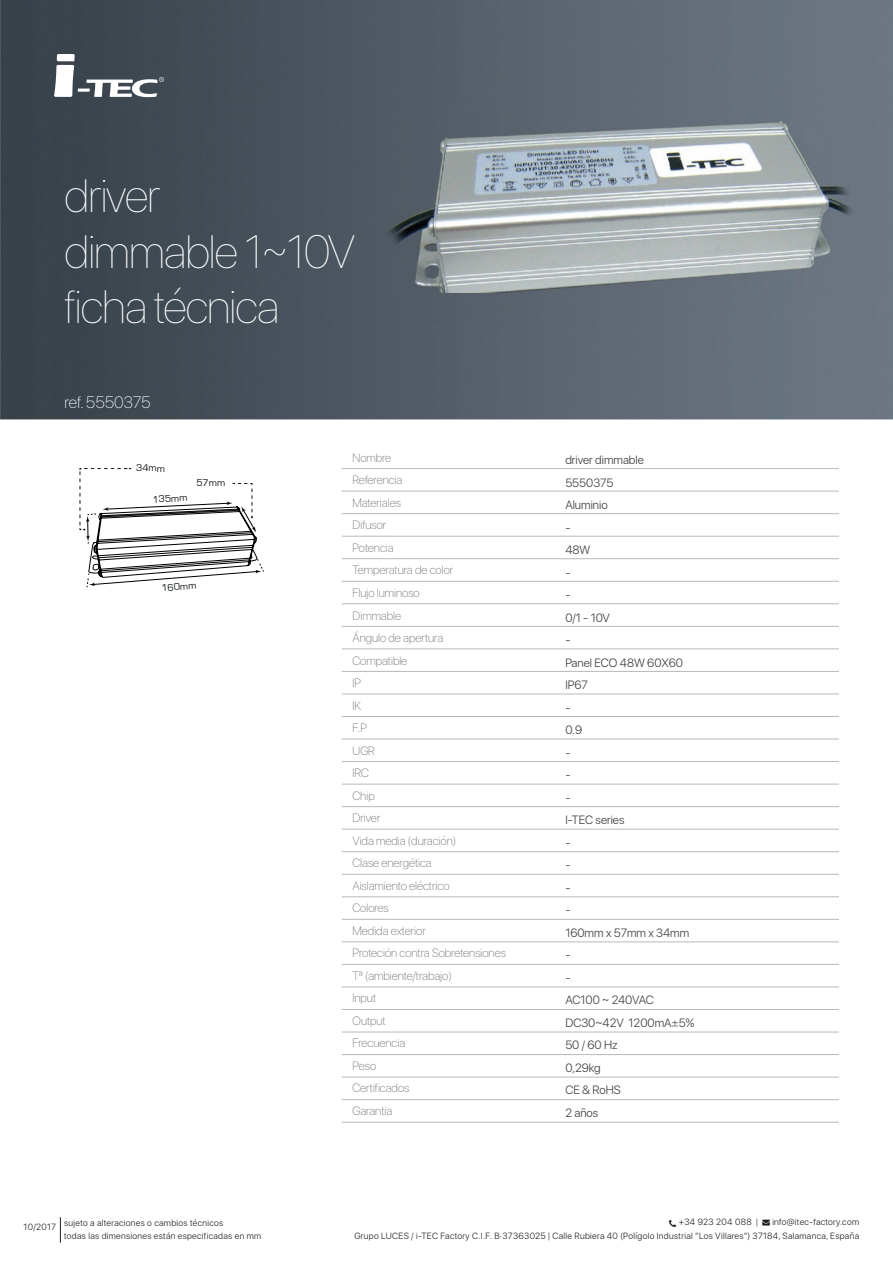
<style>
.page{position:relative;width:893px;height:1263px;background:#fff}
.page>*{position:absolute;margin:0;border:0;box-sizing:border-box;transform-origin:0 0}
.t1{font:200 46.5px/55.5px "SFUI Display";letter-spacing:-.02em;color:#fff}
.t2{font:100 16.5px "SFUI Display";color:#fff}
.t3{font:100 12px/22.5px "SFUI Display";color:#6c6d70}
.t4{font:300 12px/22.5px "SFUI Display";color:#3e3e3f}
.t5{font:10.05px "Eurostile";letter-spacing:-.01em;color:#0d1214}
.t6{font:300 9px/13.2px "SFUI Display";letter-spacing:.035em;color:#231f20}
</style>
<div class="page">
<img style="left:0;top:0;width:893px;height:419px">
<svg style="left:54px;top:54px;width:110px;height:43px"></svg>
<svg style="left:80px;top:468px;width:184px;height:119px"></svg>
<hr style="left:342px;top:468px;width:497px;height:1px;background:#b7baba">
<hr style="left:342px;top:648px;width:497px;height:1px;background:#b7baba">
<hr style="left:342px;top:829px;width:497px;height:1px;background:#b7baba">
<hr style="left:342px;top:558px;width:497px;height:1px;background:#b7baba">
<hr style="left:342px;top:739px;width:497px;height:1px;background:#b7baba">
<hr style="left:342px;top:919px;width:497px;height:1px;background:#b7baba">
<hr style="left:342px;top:1032px;width:497px;height:1px;background:#b7baba">
<hr style="left:342px;top:513px;width:497px;height:1px;background:#b7baba">
<hr style="left:342px;top:693px;width:497px;height:1px;background:#b7baba">
<hr style="left:342px;top:874px;width:497px;height:1px;background:#b7baba">
<hr style="left:342px;top:603px;width:497px;height:1px;background:#b7baba">
<hr style="left:342px;top:784px;width:497px;height:1px;background:#b7baba">
<hr style="left:342px;top:964px;width:497px;height:1px;background:#b7baba">
<hr style="left:342px;top:1077px;width:497px;height:1px;background:#b7baba">
<hr style="left:342px;top:1099px;width:497px;height:1px;background:#b7baba">
<hr style="left:342px;top:1122px;width:497px;height:1px;background:#b7baba">
<hr style="left:342px;top:491px;width:497px;height:1px;background:#b7baba">
<hr style="left:342px;top:671px;width:497px;height:1px;background:#b7baba">
<hr style="left:342px;top:851px;width:497px;height:1px;background:#b7baba">
<hr style="left:342px;top:581px;width:497px;height:1px;background:#b7baba">
<hr style="left:342px;top:761px;width:497px;height:1px;background:#b7baba">
<hr style="left:342px;top:941px;width:497px;height:1px;background:#b7baba">
<hr style="left:342px;top:1054px;width:497px;height:1px;background:#b7baba">
<hr style="left:342px;top:536px;width:497px;height:1px;background:#b7baba">
<hr style="left:342px;top:716px;width:497px;height:1px;background:#b7baba">
<hr style="left:342px;top:896px;width:497px;height:1px;background:#b7baba">
<hr style="left:342px;top:1009px;width:497px;height:1px;background:#b7baba">
<hr style="left:342px;top:626px;width:497px;height:1px;background:#b7baba">
<hr style="left:342px;top:806px;width:497px;height:1px;background:#b7baba">
<hr style="left:342px;top:986px;width:497px;height:1px;background:#b7baba">
<svg style="left:60px;top:1217px;width:1px;height:26px"></svg>
<img style="left:381px;top:109px;width:478px;height:184px">
<h1 class="t1" style="left:65px;top:169px;width:292px">driver<br>dimmable 1~10V ficha técnica</h1>
<h2 class="t2" style="left:65px;top:390px;width:87px">ref. 5550375</h2>
<p class="t5" style="left:136px;top:463px;width:31px">34mm</p>
<p class="t5" style="left:152px;top:494px;width:37px;rotate:-3deg">135mm</p>
<p class="t5" style="left:196px;top:477px;width:31px">57mm</p>
<p class="t5" style="left:161px;top:582px;width:37px;rotate:-4deg">160mm</p>
<p class="t3" style="left:352px;top:447px;width:155px">Nombre<br>Referencia<br>Materiales<br>Difusor<br>Potencia<br>Temperatura de color<br>Flujo luminoso<br>Dimmable<br>Ángulo de apertura<br>Compatible<br>IP<br>IK<br>F.P<br>UGR<br>IRC<br>Chip<br>Driver<br>Vida media (duración)<br>Clase energética<br>Aislamiento eléctrico<br>Colores<br>Medida exterior<br>Proteción contra Sobretensiones<br>Tª (ambiente/trabajo)<br>Input<br>Output<br>Frecuencia<br>Peso<br>Certificados<br>Garantia</p>
<p class="t4" style="left:565px;top:449px;width:130px">driver dimmable<br>5550375<br>Aluminio<br>-<br>48W<br>-<br>-<br>0/1 - 10V<br>-<br>Panel ECO 48W 60X60<br>IP67<br>-<br>0.9<br>-<br>-<br>-<br>I-TEC series<br>-<br>-<br>-<br>-<br>160mm x 57mm x 34mm -<br>-<br>AC100 ~ 240VAC<br>DC30~42V 1200mA±5%<br>50 / 60 Hz<br>0,29kg<br>CE &amp; RoHS<br>2 años</p>
<p class="t6" style="left:24px;top:1221px;width:34px">10/2017</p>
<p class="t6" style="left:64px;top:1216px;width:199px">sujeto a alteraciones o cambios técnicos<br>todas las dimensiones están especificadas en mm</p>
<p class="t6" style="left:679px;top:1215px;width:182px">+34 923 204 088 | → info@itec-factory.com</p>
<p class="t6" style="left:354px;top:1229px;width:506px">Grupo LUCES / i-TEC Factory C.I.F. B·37363025 | Calle Rubiera 40 (Polígolo Industrial “Los Villares”) 37184, Salamanca, España</p>
</div>
